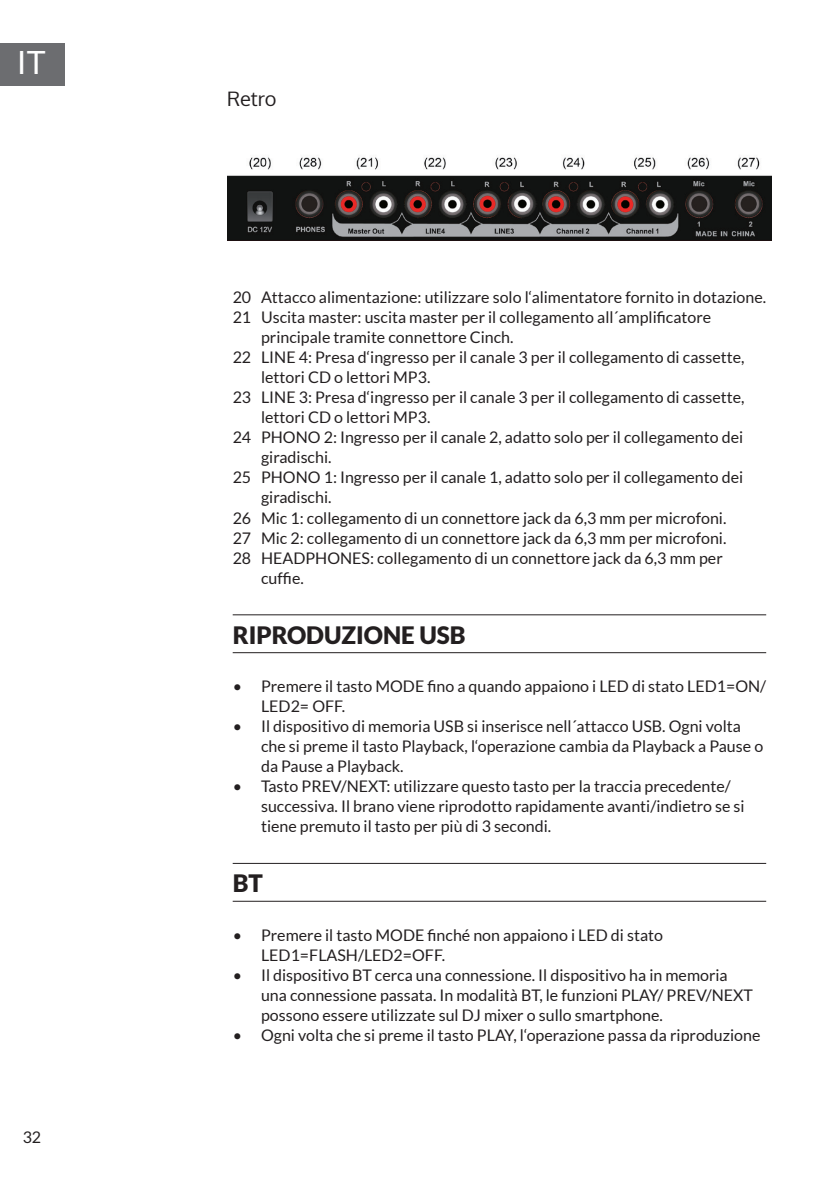
<style>
.page{position:relative;width:840px;height:1191px;background:#fff}
.page>*{position:absolute;margin:0;border:0;box-sizing:border-box;transform-origin:0 0}
.t1{font:32px "Lato";color:#fff}
.t2{font:900 24px "Lato";color:#231f20}
.t3{font:20px "Oxygen";color:#231f20}
.t4{font:16px/20px "Lato";color:#231f20}
</style>
<div class="page">
<div style="left:0;top:43px;width:65px;height:42px;background:#6c6d70"></div>
<img style="left:227px;top:157px;width:544px;height:84px">
<hr style="left:232px;top:614px;width:533px;height:1px;background:#231f20">
<hr style="left:232px;top:652px;width:533px;height:1px;background:#231f20">
<hr style="left:232px;top:863px;width:533px;height:1px;background:#231f20">
<hr style="left:232px;top:900px;width:533px;height:1px;background:#231f20">
<h1 class="t1" style="left:17px;top:45px;width:30px">IT</h1>
<p class="t4" style="left:23px;top:1127px;width:20px">32</p>
<p class="t3" style="left:227px;top:85px;width:51px">Retro</p>
<p class="t4" style="left:232px;top:287px;width:534px">20 Attacco alimentazione: utilizzare solo l‘alimentatore fornito in dotazione.</p>
<p class="t4" style="left:232px;top:307px;width:479px">21 Uscita master: uscita master per il collegamento all´amplificatore</p>
<p class="t4" style="left:261px;top:327px;width:254px">principale tramite connettore Cinch.</p>
<p class="t4" style="left:232px;top:347px;width:513px">22 LINE 4: Presa d‘ingresso per il canale 3 per il collegamento di cassette,</p>
<p class="t4" style="left:261px;top:367px;width:171px">lettori CD o lettori MP3.</p>
<p class="t4" style="left:232px;top:387px;width:513px">23 LINE 3: Presa d‘ingresso per il canale 3 per il collegamento di cassette,</p>
<p class="t4" style="left:261px;top:407px;width:171px">lettori CD o lettori MP3.</p>
<p class="t4" style="left:232px;top:427px;width:512px">24 PHONO 2: Ingresso per il canale 2, adatto solo per il collegamento dei</p>
<p class="t4" style="left:261px;top:447px;width:72px">giradischi.</p>
<p class="t4" style="left:232px;top:467px;width:512px">25 PHONO 1: Ingresso per il canale 1, adatto solo per il collegamento dei</p>
<p class="t4" style="left:261px;top:487px;width:72px">giradischi.</p>
<p class="t4" style="left:232px;top:507px;width:495px">26 Mic 1: collegamento di un connettore jack da 6,3 mm per microfoni.</p>
<p class="t4" style="left:232px;top:527px;width:495px">27 Mic 2: collegamento di un connettore jack da 6,3 mm per microfoni.</p>
<p class="t4" style="left:232px;top:547px;width:491px">28 HEADPHONES: collegamento di un connettore jack da 6,3 mm per</p>
<p class="t4" style="left:261px;top:567px;width:44px">cuffie.</p>
<h2 class="t2" style="left:232px;top:621px;width:234px">RIPRODUZIONE USB</h2>
<p class="t4" style="left:261px;top:676px;width:506px;text-indent:-28px">• Premere il tasto MODE fino a quando appaiono i LED di stato LED1=ON/<br>LED2= OFF.</p>
<p class="t4" style="left:261px;top:716px;width:503px;text-indent:-28px">• Il dispositivo di memoria USB si inserisce nell´attacco USB. Ogni volta che si preme il tasto Playback, l‘operazione cambia da Playback a Pause o da Pause a Playback.</p>
<p class="t4" style="left:261px;top:776px;width:485px;text-indent:-28px">• Tasto PREV/NEXT: utilizzare questo tasto per la traccia precedente/ successiva. Il brano viene riprodotto rapidamente avanti/indietro se si tiene premuto il tasto per più di 3 secondi.</p>
<h2 class="t2" style="left:232px;top:869px;width:32px">BT</h2>
<p class="t4" style="left:261px;top:924px;width:403px;text-indent:-28px">• Premere il tasto MODE finché non appaiono i LED di stato<br>LED1=FLASH/LED2=OFF.</p>
<p class="t4" style="left:261px;top:964px;width:493px;text-indent:-28px">• Il dispositivo BT cerca una connessione. Il dispositivo ha in memoria una connessione passata. In modalità BT, le funzioni PLAY/ PREV/NEXT possono essere utilizzate sul DJ mixer o sullo smartphone.</p>
<p class="t4" style="left:232px;top:1024px;width:529px">• Ogni volta che si preme il tasto PLAY, l‘operazione passa da riproduzione</p>
</div>
